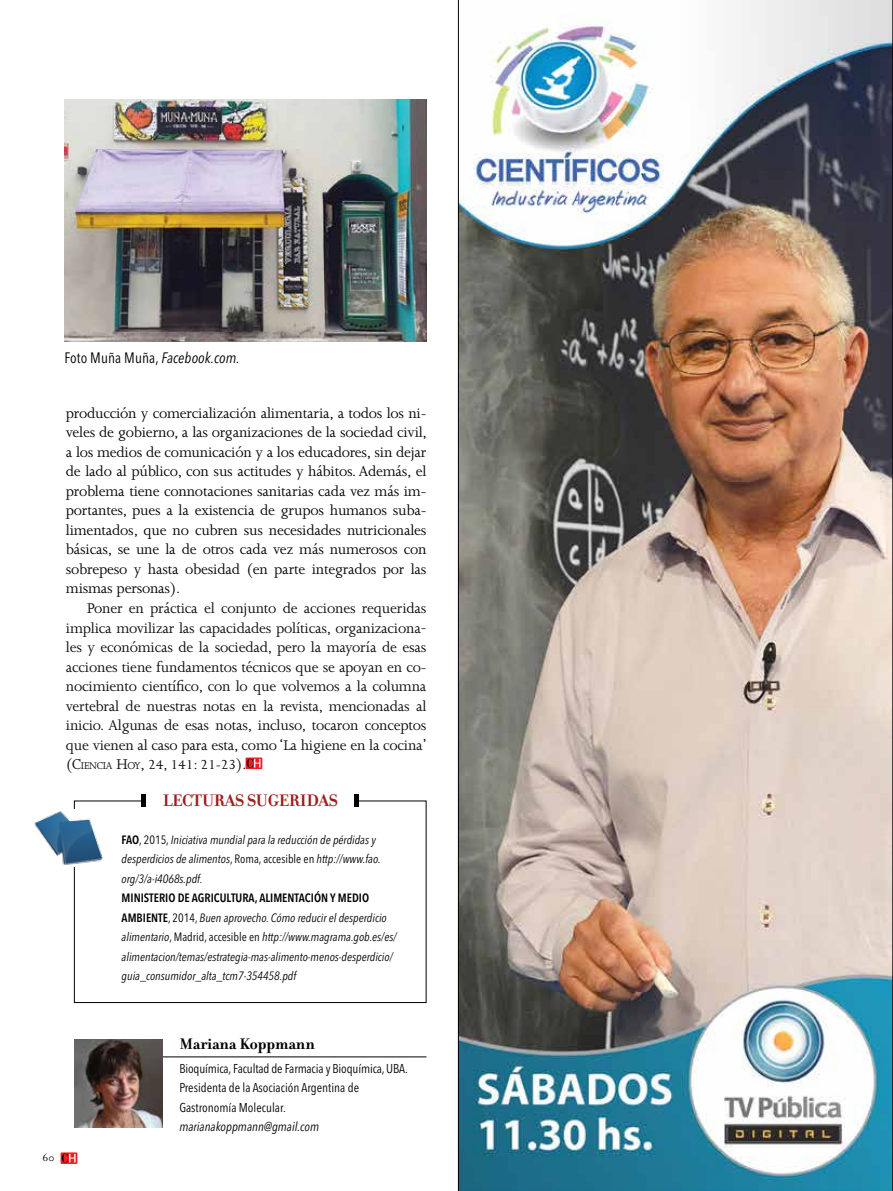
<style>
.page{position:relative;width:893px;height:1191px;background:#fff}
.page>*{position:absolute;margin:0;border:0;box-sizing:border-box;transform-origin:0 0}
.t1{font:700 18px "Filosofia";letter-spacing:-.015em;color:#9d1e20}
.t2{font:700 16.5px "Filosofia";color:#000}
.t3{font:16.2px/19.5px "Joanna MT Std";letter-spacing:-.015em;color:#000;text-align:justify}
.t4{font:16.2px/19.5px "Joanna MT Std";letter-spacing:-.015em;color:#080808;text-align:justify}
.t5{font:15px "Joanna";letter-spacing:-.015em;color:#000}
.t6{font:condensed 15px "Avenir Next LT Pro";letter-spacing:.005em;color:#000}
.t7{font:condensed 12.75px/19.5px "Avenir Next LT Pro";color:#000}
.t8{font:italic condensed 12.75px "Avenir Next LT Pro";color:#000}
.t9{font:italic condensed 12px/19.5px "Avenir Next LT Pro";color:#000}
.t10{font:11.25px "Filosofia";color:#000}
.s1{font-style:italic}
.s2{font-family:"Joanna MT Std";font-size:16.2px;color:#080808}
.s3{font-family:"Joanna MT Std";font-size:11.4px;color:#080808}
.s4{font-weight:600;font-style:normal}
.s5{font-style:normal}
</style>
<div class="page">
<div style="left:74px;top:800px;width:352px;height:203px;border:1px solid #000"></div>
<div style="left:144px;top:784px;width:213px;height:35px;background:#fff"></div>
<div style="left:354px;top:794px;width:5px;height:12px;background:#000"></div>
<div style="left:141px;top:794px;width:5px;height:12px;background:#000"></div>
<img style="left:34px;top:809px;width:68px;height:58px">
<svg style="left:246px;top:757px;width:16px;height:12px"></svg>
<svg style="left:247px;top:758px;width:13px;height:9px"></svg>
<img style="left:65px;top:99px;width:361px;height:243px">
<hr style="left:141px;top:1056px;width:285px;height:1px;background:#000">
<img style="left:75px;top:1039px;width:87px;height:88px">
<svg style="left:61px;top:1152px;width:16px;height:12px"></svg>
<svg style="left:62px;top:1153px;width:14px;height:9px"></svg>
<img style="left:458px;top:0;width:435px;height:1191px">
<p class="t6" style="left:65px;top:349px;width:177px">Foto Muña Muña, <span class="s1">Facebook.com.</span></p>
<p class="t3" style="left:66px;top:403px;width:363px">producción y comercialización alimentaria, a todos los ni&shy;veles de gobierno, a las organizaciones de la sociedad civil, a los medios de comunicación y a los educadores, sin dejar de lado al público, con sus actitudes y hábitos. Además, el problema tiene connotaciones sanitarias cada vez más im&shy;portantes, pues a la existencia de grupos humanos suba&shy;limentados, que no cubren sus necesidades nutricionales básicas, se une la de otros cada vez más numerosos con sobrepeso y hasta obesidad (en parte integrados por las mismas personas).</p>
<p class="t4" style="left:66px;top:598px;width:363px;text-indent:21px">Poner en práctica el conjunto de acciones requeridas implica movilizar las capacidades políticas, organizaciona&shy;les y económicas de la sociedad, pero la mayoría de esas acciones tiene fundamentos técnicos que se apoyan en co&shy;nocimiento científico, con lo que volvemos a la columna vertebral de nuestras notas en la revista, mencionadas al inicio. Algunas de esas notas, incluso, tocaron conceptos que vienen al caso para esta, como ‘La higiene en la cocina’</p>
<p class="t5" style="left:66px;top:756px;width:182px"><span class="s2">(</span><span class="s2">C</span><span class="s3">IENCIA</span> <span class="s2">H</span><span class="s3">OY</span><span class="s2">,</span> 24, 141: 21-23<span class="s2">).</span></p>
<p class="t1" style="left:163px;top:789px;width:177px">LECTURAS SUGERIDAS</p>
<p class="t9" style="left:122px;top:829px;width:261px"><span class="s4">FAO</span><span class="s5">, 2015,</span> Iniciativa mundial para la reducción de pérdidas y desperdicios de alimentos<span class="s5">, Roma, accesible en</span> http://www.fao. org/3/a-i4068s.pdf.</p>
<p class="t9" style="left:122px;top:888px;width:276px"><span class="s4">MINISTERIO DE AGRICULTURA, ALIMENTACIÓN Y MEDIO AMBIENTE</span><span class="s5">, 2014,</span> Buen aprovecho. Cómo reducir el desperdicio alimentario<span class="s5">, Madrid, accesible en</span> http://www.magrama.gob.es/es/ alimentacion/temas/estrategia-mas-alimento-menos-desperdicio/ guia_consumidor_alta_tcm7-354458.pdf</p>
<p class="t10" style="left:43px;top:1151px;width:13px">60</p>
<p class="t2" style="left:179px;top:1034px;width:137px">Mariana Koppmann</p>
<p class="t7" style="left:179px;top:1058px;width:230px">Bioquímica, Facultad de Farmacia y Bioquímica, UBA.<br>Presidenta de la Asociación Argentina de<br>Gastronomía Molecular.</p>
<p class="t8" style="left:179px;top:1119px;width:141px">marianakoppmann@gmail.com</p>
</div>
